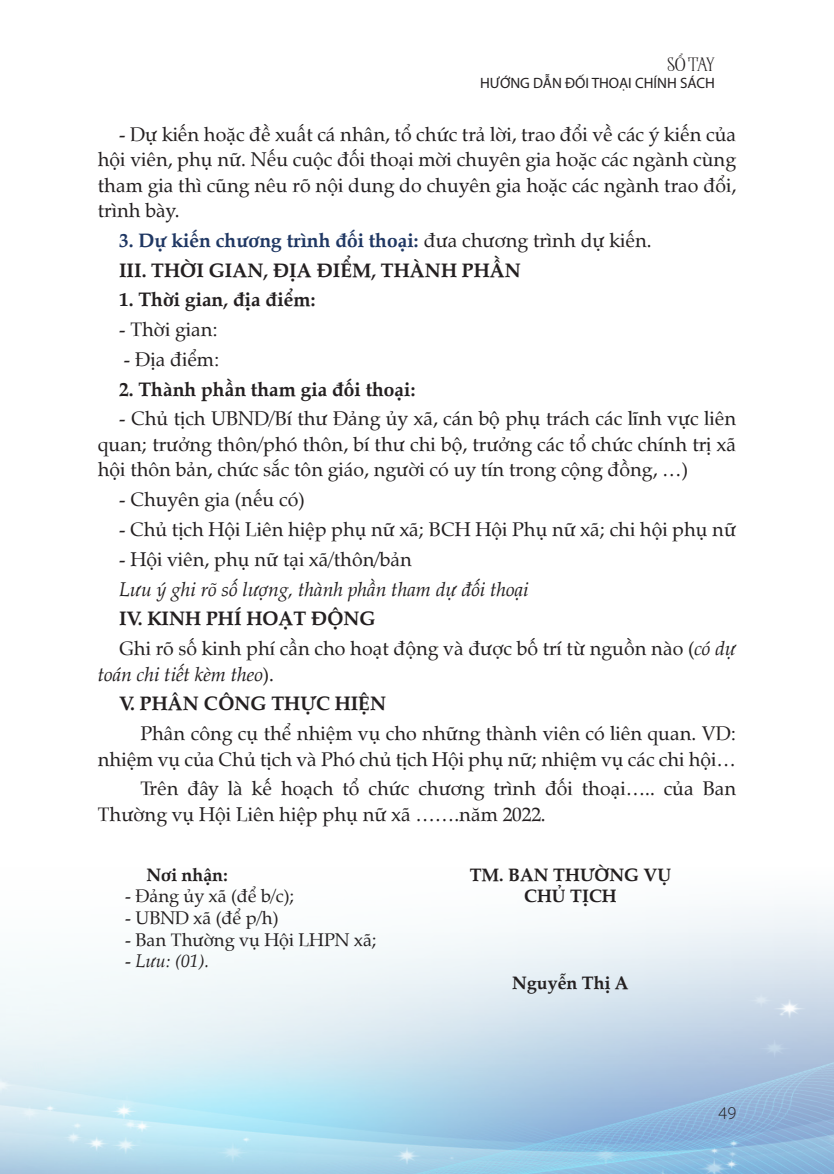
<style>
.page{position:relative;width:834px;height:1174px;background:#fff}
.page>*{position:absolute;margin:0;border:0;box-sizing:border-box;transform-origin:0 0}
.t1{font:19.5px/25.5px "UVN Viet Sach";color:#231f20;text-align:justify}
.I{font:700 19.5px "UVN Viet Sach";color:#231f20}
._1{font:700 19.5px "UVN Viet Sach";color:#1f3763}
.t2{font:italic 19.5px "UVN Viet Sach";color:#231f20}
.t3{font:18px "UVN Viet Sach";color:#231f20}
.t4{font:700 18px "UVN Viet Sach";color:#231f20}
.t5{font:italic 18px "UVN Viet Sach";color:#231f20}
.t6{font:300 18px "Myriad Pro";color:#231f20}
.t7{font:15px "Myriad Pro";color:#231f20}
.t8{font:13.5px "SVN Wallington";color:#231f20}
.s1{font-weight:400;color:#231f20}
.s2{font-style:italic}
.s3{font-style:normal}
</style>
<div class="page">
<p class="t8" style="left:667px;top:58px;width:48px">SỔ TAY</p>
<p class="t7" style="left:480px;top:74px;width:236px">HƯỚNG DẪN ĐỐI THOẠI CHÍNH SÁCH</p>
<p class="t1" style="left:98px;top:120px;width:639px;text-indent:21px">- Dự kiến hoặc đề xuất cá nhân, tổ chức trả lời, trao đổi về các ý kiến của hội viên, phụ nữ. Nếu cuộc đối thoại mời chuyên gia hoặc các ngành cùng tham gia thì cũng nêu rõ nội dung do chuyên gia hoặc các ngành trao đổi, trình bày.</p>
<p class="_1" style="left:119px;top:225px;width:534px">3. Dự kiến chương trình đối thoại: <span class="s1">đưa chương trình dự kiến.</span></p>
<p class="I" style="left:119px;top:255px;width:403px">III. THỜI GIAN, ĐỊA ĐIỂM, THÀNH PHẦN</p>
<p class="I" style="left:119px;top:285px;width:198px">1. Thời gian, địa điểm:</p>
<p class="t1" style="left:119px;top:315px;width:100px">- Thời gian:</p>
<p class="t1" style="left:124px;top:345px;width:97px">- Địa điểm:</p>
<p class="I" style="left:119px;top:374px;width:298px">2. Thành phần tham gia đối thoại:</p>
<p class="t1" style="left:98px;top:404px;width:639px;text-indent:21px">- Chủ tịch UBND/Bí thư Đảng ủy xã, cán bộ phụ trách các lĩnh vực liên quan; trưởng thôn/phó thôn, bí thư chi bộ, trưởng các tổ chức chính trị xã hội thôn bản, chức sắc tôn giáo, người có uy tín trong cộng đồng, …)</p>
<p class="t1" style="left:119px;top:485px;width:187px">- Chuyên gia (nếu có)</p>
<p class="t1" style="left:119px;top:515px;width:618px">- Chủ tịch Hội Liên hiệp phụ nữ xã; BCH Hội Phụ nữ xã; chi hội phụ nữ</p>
<p class="t1" style="left:119px;top:545px;width:294px">- Hội viên, phụ nữ tại xã/thôn/bản</p>
<p class="t2" style="left:119px;top:574px;width:411px">Lưu ý ghi rõ số lượng, thành phần tham dự đối thoại</p>
<p class="I" style="left:119px;top:604px;width:258px">IV. KINH PHÍ HOẠT ĐỘNG</p>
<p class="t1" style="left:98px;top:634px;width:639px;text-indent:21px">Ghi rõ số kinh phí cần cho hoạt động và được bố trí từ nguồn nào (<span class="s2">có dự toán chi tiết kèm theo</span>).</p>
<p class="I" style="left:119px;top:689px;width:268px">V. PHÂN CÔNG THỰC HIỆN</p>
<p class="t1" style="left:98px;top:719px;width:639px;text-align:right">Phân công cụ thể nhiệm vụ cho những thành viên có liên quan. VD: nhiệm vụ của Chủ tịch và Phó chủ tịch Hội phụ nữ; nhiệm vụ các chi hội…</p>
<p class="t1" style="left:98px;top:774px;width:639px;text-indent:43px">Trên đây là kế hoạch tổ chức chương trình đối thoại….. của Ban<br>Thường vụ Hội Liên hiệp phụ nữ xã …….năm 2022.</p>
<p class="t4" style="left:146px;top:861px;width:83px">Nơi nhận:</p>
<p class="t3" style="left:125px;top:882px;width:171px">- Đảng ủy xã (để b/c);</p>
<p class="t3" style="left:125px;top:904px;width:155px">- UBND xã (để p/h)</p>
<p class="t3" style="left:125px;top:925px;width:253px">- Ban Thường vụ Hội LHPN xã;</p>
<p class="t5" style="left:125px;top:947px;width:85px"><span class="s3">-</span> Lưu: (01).</p>
<p class="t4" style="left:469px;top:861px;width:203px">TM. BAN THƯỜNG VỤ</p>
<p class="t4" style="left:524px;top:882px;width:94px">CHỦ TỊCH</p>
<p class="t4" style="left:512px;top:969px;width:118px">Nguyễn Thị A</p>
<p class="t6" style="left:718px;top:1102px;width:19px">49</p>
</div>
